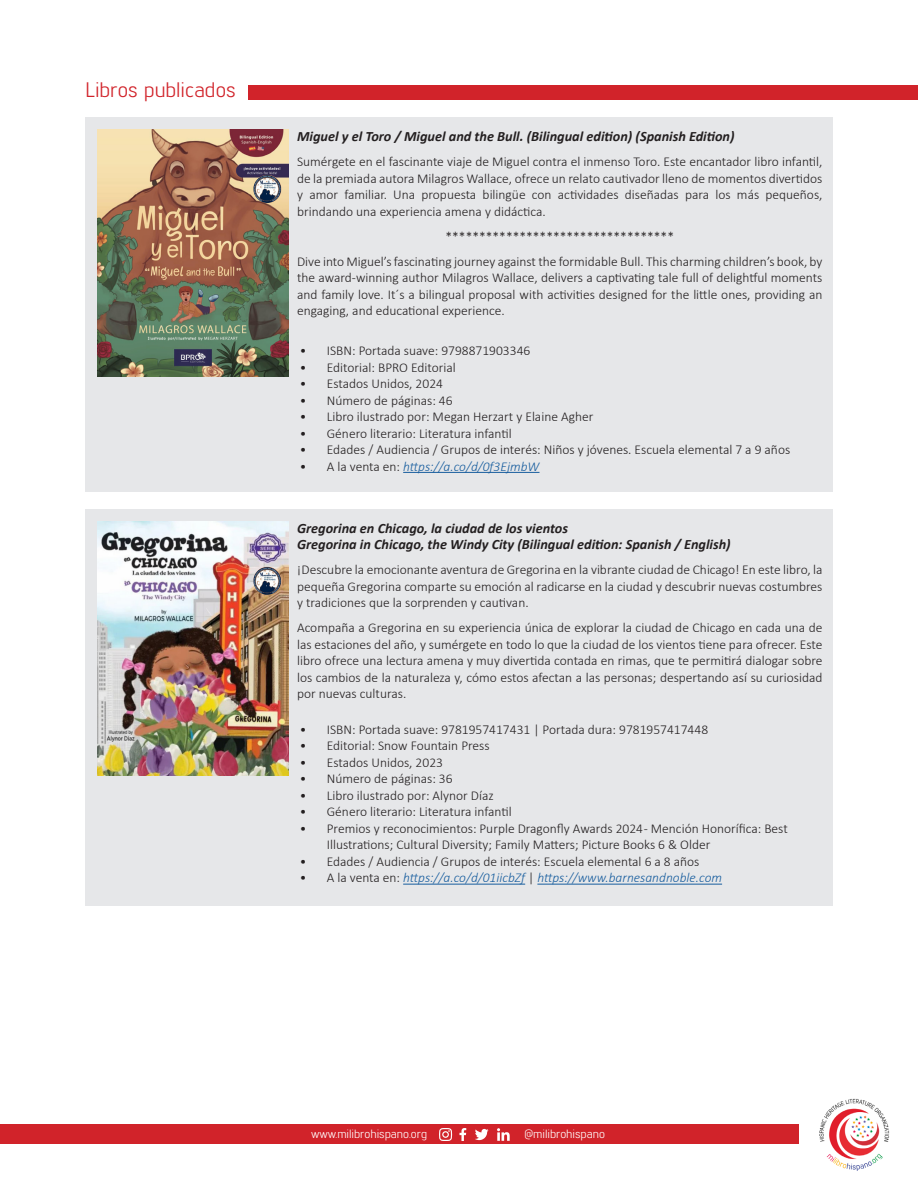
<style>
.page{position:relative;width:918px;height:1188px;background:#fff}
.page>*{position:absolute;margin:0;border:0;box-sizing:border-box;transform-origin:0 0}
.t1{font:21px "Lintel";color:#d1232a}
.t2{font:italic 700 14.25px/16.5px "Calibri";color:#231f20}
.t3{font:300 13.5px/16.5px "Calibri";color:#231f20;text-align:justify}
.t4{font:italic 300 13.5px "Calibri";color:#175d9e}
.t5{font:12px "Lintel";color:#fff}
.s1{font-style:normal;color:#231f20}
</style>
<div class="page">
<div style="left:0;top:1124px;width:798px;height:20px;background:#d1232a"></div>
<img style="left:818px;top:1098px;width:73px;height:73px;border-radius:37px">
<svg style="left:439px;top:1128px;width:13px;height:13px"></svg>
<svg style="left:475px;top:1129px;width:14px;height:11px"></svg>
<svg style="left:459px;top:1128px;width:7px;height:13px"></svg>
<svg style="left:497px;top:1128px;width:13px;height:13px"></svg>
<div style="left:248px;top:85px;width:670px;height:14px;background:#d1232a"></div>
<div style="left:85px;top:510px;width:748px;height:396px;background:#e6e7e9"></div>
<hr style="left:403px;top:884px;width:122px;height:1px;background:#175d9e">
<hr style="left:537px;top:884px;width:185px;height:1px;background:#175d9e">
<img style="left:98px;top:521px;width:191px;height:255px">
<img style="left:253px;top:567px;width:28px;height:28px">
<div style="left:85px;top:118px;width:748px;height:374px;background:#e6e7e9"></div>
<hr style="left:403px;top:472px;width:137px;height:1px;background:#175d9e">
<img style="left:98px;top:129px;width:191px;height:247px">
<img style="left:253px;top:175px;width:28px;height:28px">
<p class="t1" style="left:85px;top:76px;width:152px">Libros publicados</p>
<p class="t2" style="left:297px;top:128px;width:439px">Miguel y el Toro / Miguel and the Bull. (Bilingual edition) (Spanish Edition)</p>
<p class="t3" style="left:297px;top:153px;width:527px">Sumérgete en el fascinante viaje de Miguel contra el inmenso Toro. Este encantador libro infantil, de la premiada autora Milagros Wallace, ofrece un relato cautivador lleno de momentos divertidos y amor familiar. Una propuesta bilingüe con actividades diseñadas para los más pequeños, brindando una experiencia amena y didáctica.</p>
<p class="t3" style="left:446px;top:228px;width:230px">**********************************</p>
<p class="t3" style="left:297px;top:253px;width:527px">Dive into Miguel’s fascinating journey against the formidable Bull. This charming children’s book, by the award-winning author Milagros Wallace, delivers a captivating tale full of delightful moments and family love. It´s a bilingual proposal with activities designed for the little ones, providing an engaging, and educational experience.</p>
<p class="t3" style="left:300px;top:342px;width:232px">• ISBN: Portada suave: 9798871903346</p>
<p class="t3" style="left:300px;top:359px;width:158px">• Editorial: BPRO Editorial</p>
<p class="t3" style="left:300px;top:375px;width:145px">• Estados Unidos, 2024</p>
<p class="t3" style="left:300px;top:392px;width:154px">• Número de páginas: 46</p>
<p class="t3" style="left:300px;top:408px;width:295px">• Libro ilustrado por: Megan Herzart y Elaine Agher</p>
<p class="t3" style="left:300px;top:425px;width:213px">• Género literario: Literatura infantil</p>
<p class="t3" style="left:300px;top:441px;width:492px">• Edades / Audiencia / Grupos de interés: Niños y jóvenes. Escuela elemental 7 a 9 años</p>
<p class="t4" style="left:300px;top:458px;width:241px"><span class="s1">• A la venta en:</span> https://a.co/d/0f3EjmbW</p>
<p class="t2" style="left:297px;top:519px;width:435px">Gregorina en Chicago, la ciudad de los vientos<br>Gregorina in Chicago, the Windy City (Bilingual edition: Spanish / English)</p>
<p class="t3" style="left:297px;top:562px;width:527px">¡Descubre la emocionante aventura de Gregorina en la vibrante ciudad de Chicago! En este libro, la pequeña Gregorina comparte su emoción al radicarse en la ciudad y descubrir nuevas costumbres y tradiciones que la sorprenden y cautivan.</p>
<p class="t3" style="left:297px;top:620px;width:527px">Acompaña a Gregorina en su experiencia única de explorar la ciudad de Chicago en cada una de las estaciones del año, y sumérgete en todo lo que la ciudad de los vientos tiene para ofrecer. Este libro ofrece una lectura amena y muy divertida contada en rimas, que te permitirá dialogar sobre los cambios de la naturaleza y, cómo estos afectan a las personas; despertando así su curiosidad por nuevas culturas.</p>
<p class="t3" style="left:300px;top:721px;width:410px">• ISBN: Portada suave: 9781957417431 | Portada dura: 9781957417448</p>
<p class="t3" style="left:300px;top:738px;width:191px">• Editorial: Snow Fountain Press</p>
<p class="t3" style="left:300px;top:754px;width:145px">• Estados Unidos, 2023</p>
<p class="t3" style="left:300px;top:771px;width:154px">• Número de páginas: 36</p>
<p class="t3" style="left:300px;top:787px;width:195px">• Libro ilustrado por: Alynor Díaz</p>
<p class="t3" style="left:300px;top:804px;width:213px">• Género literario: Literatura infantil</p>
<p class="t3" style="left:327px;top:820px;width:462px;text-indent:-27px">• Premios y reconocimientos: Purple Dragonfly Awards 2024 - Mención Honorífica: Best<br>Illustrations; Cultural Diversity; Family Matters; Picture Books 6 &amp; Older</p>
<p class="t3" style="left:300px;top:853px;width:401px">• Edades / Audiencia / Grupos de interés: Escuela elemental 6 a 8 años</p>
<p class="t4" style="left:300px;top:870px;width:424px"><span class="s1">• A la venta en:</span> https://a.co/d/01iicbZf <span class="s1">|</span> https://www.barnesandnoble.com</p>
<p class="t5" style="left:311px;top:1126px;width:118px">www.milibrohispano.org</p>
<p class="t5" style="left:524px;top:1126px;width:82px">@milibrohispano</p>
</div>
